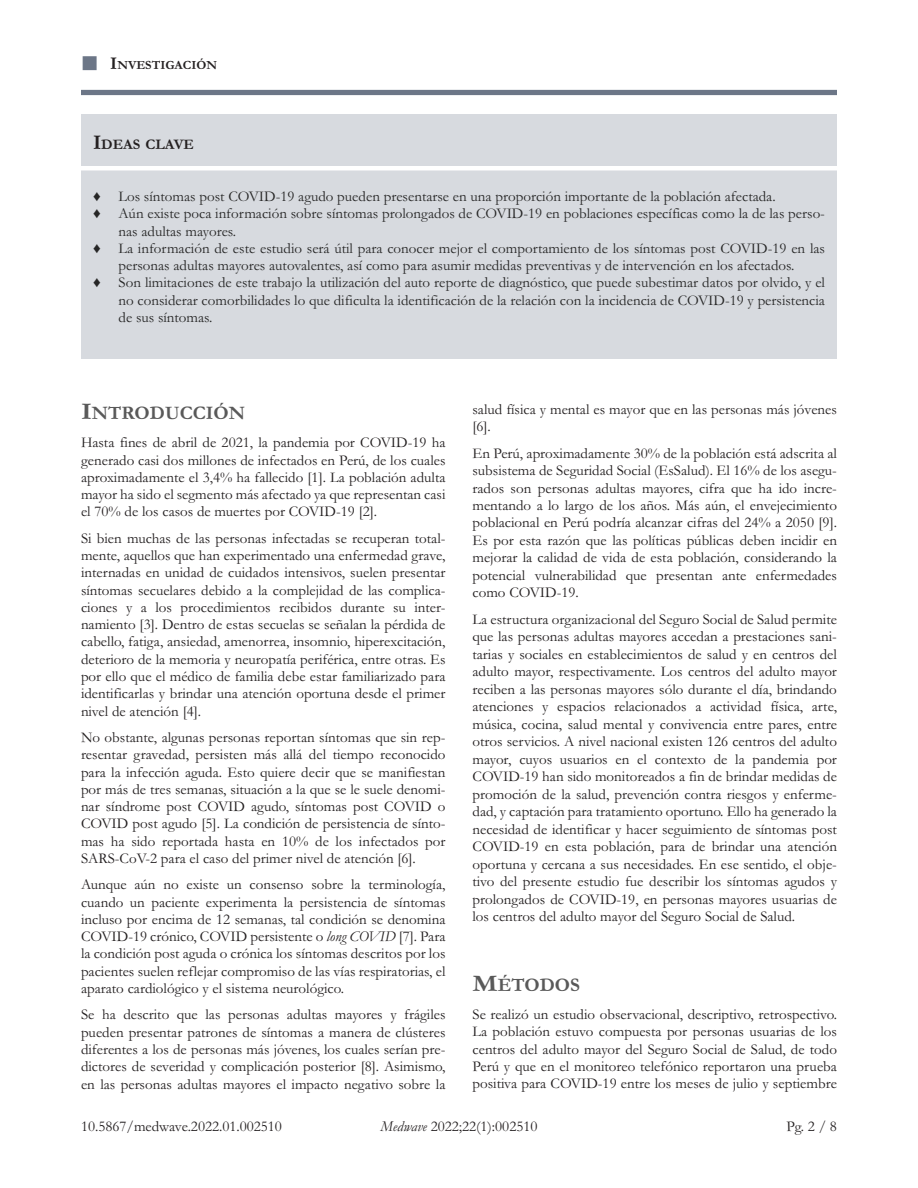
<style>
.page{position:relative;width:918px;height:1188px;background:#fff}
.page>*{position:absolute;margin:0;border:0;box-sizing:border-box;transform-origin:0 0}
.t1{font:700 19.35px "Garamond";color:#595959}
.t2{font:15px/17.2px "Garamond";color:#231f20;text-align:justify}
.t3{font:15px "Garamond";color:#262626}
.t4{font:700 14.7px "Garamond";color:#231f20}
.t5{font:700 12.6px "Garamond";color:#231f20}
.s1{font-size:18px}
.s2{font-size:21px}
.s3{font-family:"Times New Roman"}
.s4{font-size:24px}
.s5{font-style:italic}
</style>
<div class="page">
<div style="left:81px;top:90px;width:756px;height:5px;background:#6c7687"></div>
<div style="left:81px;top:114px;width:756px;height:245px;background:#d7dadf"></div>
<hr style="left:81px;top:166px;width:756px;height:4px;background:#fff">
<p class="t5" style="left:110px;top:56px;width:108px"><span class="s1">I</span>NVESTIGACIÓN</p>
<p class="t4" style="left:93px;top:134px;width:102px"><span class="s2">I</span>DEAS CLAVE</p>
<p class="t3" style="left:93px;top:186px;width:684px"><span class="s3">♦</span> Los síntomas post COVID-19 agudo pueden presentarse en una proporción importante de la población afectada.</p>
<p class="t3" style="left:93px;top:204px;width:734px"><span class="s3">♦</span> Aún existe poca información sobre síntomas prolongados de COVID-19 en poblaciones específicas como la de las perso-</p>
<p class="t3" style="left:119px;top:221px;width:119px">nas adultas mayores.</p>
<p class="t3" style="left:93px;top:238px;width:734px"><span class="s3">♦</span> La información de este estudio será útil para conocer mejor el comportamiento de los síntomas post COVID-19 en las</p>
<p class="t3" style="left:119px;top:255px;width:677px">personas adultas mayores autovalentes, así como para asumir medidas preventivas y de intervención en los afectados.</p>
<p class="t3" style="left:93px;top:273px;width:734px"><span class="s3">♦</span> Son limitaciones de este trabajo la utilización del auto reporte de diagnóstico, que puede subestimar datos por olvido, y el</p>
<p class="t3" style="left:119px;top:290px;width:708px">no considerar comorbilidades lo que dificulta la identificación de la relación con la incidencia de COVID-19 y persistencia</p>
<p class="t3" style="left:119px;top:307px;width:95px">de sus síntomas.</p>
<p class="t1" style="left:81px;top:400px;width:166px"><span class="s4">I</span>NTRODUCCIÓN</p>
<p class="t2" style="left:81px;top:433px;width:366px">Hasta fines de abril de 2021, la pandemia por COVID-19 ha generado casi dos millones de infectados en Perú, de los cuales aproximadamente el 3,4% ha fallecido [1]. La población adulta mayor ha sido el segmento más afectado ya que representan casi el 70% de los casos de muertes por COVID-19 [2].</p>
<p class="t2" style="left:81px;top:529px;width:366px">Si bien muchas de las personas infectadas se recuperan total&shy;mente, aquellos que han experimentado una enfermedad grave, internadas en unidad de cuidados intensivos, suelen presentar síntomas secuelares debido a la complejidad de las complica&shy;ciones y a los procedimientos recibidos durante su inter&shy;namiento [3]. Dentro de estas secuelas se señalan la pérdida de cabello, fatiga, ansiedad, amenorrea, insomnio, hiperexcitación, deterioro de la memoria y neuropatía periférica, entre otras. Es por ello que el médico de familia debe estar familiarizado para identificarlas y brindar una atención oportuna desde el primer nivel de atención [4].</p>
<p class="t2" style="left:81px;top:728px;width:366px">No obstante, algunas personas reportan síntomas que sin rep&shy;resentar gravedad, persisten más allá del tiempo reconocido para la infección aguda. Esto quiere decir que se manifiestan por más de tres semanas, situación a la que se le suele denomi&shy;nar síndrome post COVID agudo, síntomas post COVID o COVID post agudo [5]. La condición de persistencia de sínto&shy;mas ha sido reportada hasta en 10% de los infectados por SARS-CoV-2 para el caso del primer nivel de atención [6].</p>
<p class="t2" style="left:81px;top:876px;width:366px">Aunque aún no existe un consenso sobre la terminología, cuando un paciente experimenta la persistencia de síntomas incluso por encima de 12 semanas, tal condición se denomina COVID-19 crónico, COVID persistente o <span class="s5">long COVID</span> [7]. Para la condición post aguda o crónica los síntomas descritos por los pacientes suelen reflejar compromiso de las vías respiratorias, el aparato cardiológico y el sistema neurológico.</p>
<p class="t2" style="left:81px;top:1006px;width:366px">Se ha descrito que las personas adultas mayores y frágiles pueden presentar patrones de síntomas a manera de clústeres diferentes a los de personas más jóvenes, los cuales serían pre&shy;dictores de severidad y complicación posterior [8]. Asimismo, en las personas adultas mayores el impacto negativo sobre la</p>
<p class="t2" style="left:473px;top:400px;width:366px">salud física y mental es mayor que en las personas más jóvenes [6].</p>
<p class="t2" style="left:473px;top:444px;width:366px">En Perú, aproximadamente 30% de la población está adscrita al subsistema de Seguridad Social (EsSalud). El 16% de los asegu&shy;rados son personas adultas mayores, cifra que ha ido incre&shy;mentando a lo largo de los años. Más aún, el envejecimiento poblacional en Perú podría alcanzar cifras del 24% a 2050 [9].<br>Es por esta razón que las políticas públicas deben incidir en mejorar la calidad de vida de esta población, considerando la potencial vulnerabilidad que presentan ante enfermedades como COVID-19.</p>
<p class="t2" style="left:473px;top:610px;width:366px">La estructura organizacional del Seguro Social de Salud permite que las personas adultas mayores accedan a prestaciones sani&shy;tarias y sociales en establecimientos de salud y en centros del adulto mayor, respectivamente. Los centros del adulto mayor reciben a las personas mayores sólo durante el día, brindando atenciones y espacios relacionados a actividad física, arte, música, cocina, salud mental y convivencia entre pares, entre otros servicios. A nivel nacional existen 126 centros del adulto mayor, cuyos usuarios en el contexto de la pandemia por COVID-19 han sido monitoreados a fin de brindar medidas de promoción de la salud, prevención contra riesgos y enferme&shy;dad, y captación para tratamiento oportuno. Ello ha generado la necesidad de identificar y hacer seguimiento de síntomas post COVID-19 en esta población, para de brindar una atención oportuna y cercana a sus necesidades. En ese sentido, el obje&shy;tivo del presente estudio fue describir los síntomas agudos y prolongados de COVID-19, en personas mayores usuarias de los centros del adulto mayor del Seguro Social de Salud.</p>
<p class="t1" style="left:472px;top:971px;width:109px"><span class="s4">M</span>ÉTODOS</p>
<p class="t2" style="left:472px;top:1005px;width:366px">Se realizó un estudio observacional, descriptivo, retrospectivo.<br>La población estuvo compuesta por personas usuarias de los centros del adulto mayor del Seguro Social de Salud, de todo Perú y que en el monitoreo telefónico reportaron una prueba positiva para COVID-19 entre los meses de julio y septiembre</p>
<p class="t2" style="left:81px;top:1117px;width:202px">10.5867/medwave.2022.01.002510</p>
<p class="t2" style="left:381px;top:1117px;width:158px"><span class="s5">Medwave</span> 2022;22(1):002510</p>
<p class="t2" style="left:786px;top:1117px;width:52px">Pg. 2 / 8</p>
</div>
